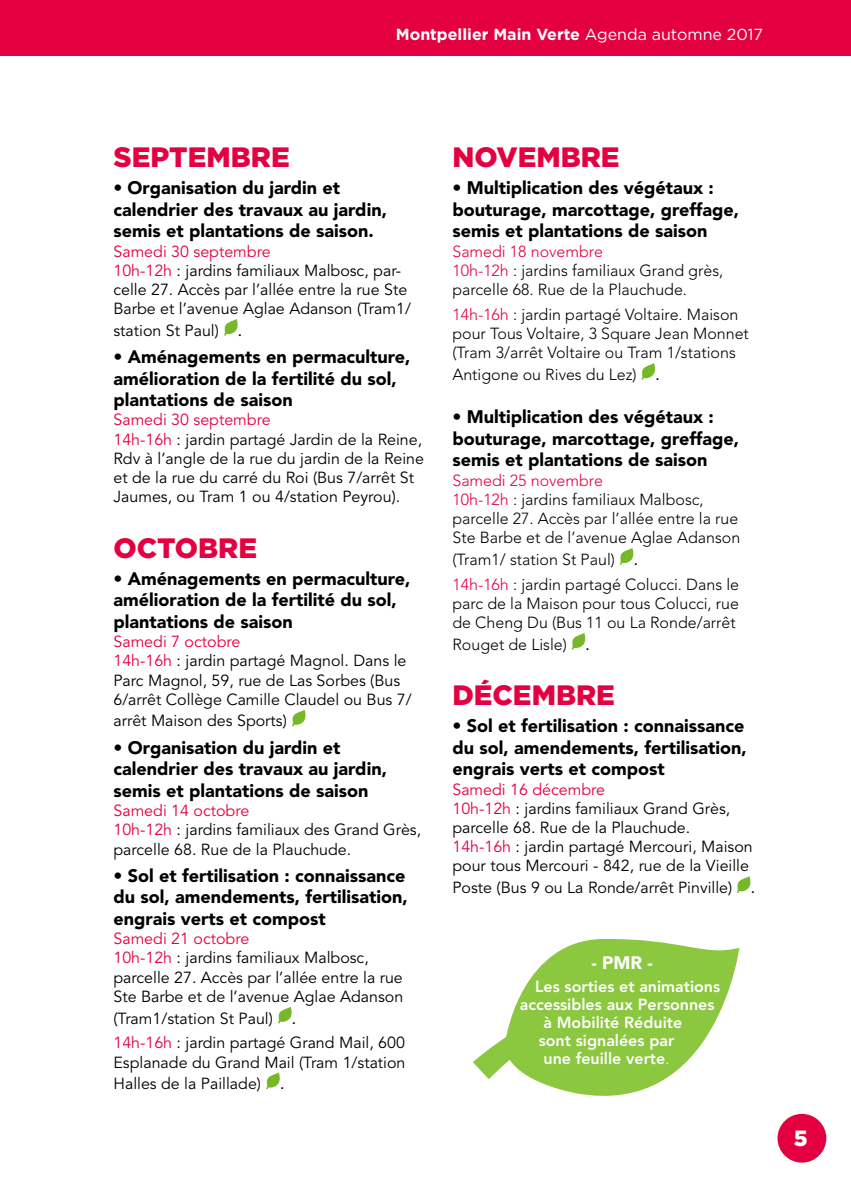
<style>
.page{position:relative;width:851px;height:1191px;background:#fff}
.page>*{position:absolute;margin:0;border:0;box-sizing:border-box;transform-origin:0 0}
.t1{font:900 28px "Gotham";color:#e40040}
.t2{font:900 22px "Gotham";color:#fff}
.t3{font:900 18px/21.6px "Avenir";color:#000}
.t4{font:900 18px "Avenir";color:#fff}
.t5{font:16px/19.2px "Avenir";color:#000}
.t6{font:300 16px/19.2px "Avenir";color:#000}
.t7{font:800 16px "Avenir";color:#fff}
.t8{font:700 16px "Gotham";color:#fff}
.s1{font-weight:400}
.s2{color:#e40040}
.s3{font-size:18px}
.s4{font-weight:400;font-size:18px}
.s5{font-weight:300}
</style>
<div class="page">
<div style="left:0;top:0;width:850px;height:55px;background:#e40040"></div>
<div style="left:777px;top:1113px;width:49px;height:49px;background:#e40040;border-radius:50%"></div>
<svg style="left:224px;top:319px;width:14px;height:17px"></svg>
<svg style="left:292px;top:709px;width:14px;height:17px"></svg>
<svg style="left:278px;top:1006px;width:14px;height:17px"></svg>
<svg style="left:266px;top:1072px;width:14px;height:17px"></svg>
<svg style="left:641px;top:363px;width:14px;height:17px"></svg>
<svg style="left:619px;top:548px;width:15px;height:17px"></svg>
<svg style="left:571px;top:632px;width:15px;height:17px"></svg>
<svg style="left:736px;top:876px;width:15px;height:17px"></svg>
<svg style="left:473px;top:939px;width:266px;height:157px;fill:#8cc740"></svg>
<p class="t8" style="left:396px;top:24px;width:368px">Montpellier Main Verte <span class="s1">Agenda automne 2017</span></p>
<h1 class="t1" style="left:113px;top:138px;width:178px">SEPTEMBRE</h1>
<p class="t3" style="left:113px;top:177px;width:275px"><span class="s1">•</span> Organisation du jardin et calendrier des travaux au jardin, semis et plantations de saison.</p>
<p class="t5" style="left:113px;top:242px;width:299px"><span class="s2">Samedi 30 septembre<br>10h-12h</span> : jardins familiaux Malbosc, par&shy;celle 27. Accès par l’allée entre la rue Ste Barbe et l’avenue Aglae Adanson (Tram1/</p>
<p class="t5" style="left:113px;top:321px;width:131px">station St Paul) <span class="s3">.</span></p>
<p class="t3" style="left:113px;top:346px;width:298px">• Aménagements en permaculture, amélioration de la fertilité du sol, plantations de saison</p>
<p class="t5" style="left:113px;top:411px;width:312px"><span class="s2">Samedi 30 septembre<br>14h-16h</span> : jardin partagé Jardin de la Reine, Rdv à l’angle de la rue du jardin de la Reine et de la rue du carré du Roi (Bus 7/arrêt St Jaumes, ou Tram 1 ou 4/station Peyrou).</p>
<h1 class="t1" style="left:113px;top:528px;width:145px">OCTOBRE</h1>
<p class="t3" style="left:113px;top:567px;width:298px">• Aménagements en permaculture, amélioration de la fertilité du sol, plantations de saison</p>
<p class="t5" style="left:113px;top:632px;width:300px"><span class="s2">Samedi 7 octobre<br>14h-16h</span> : jardin partagé Magnol. Dans le Parc Magnol, 59, rue de Las Sorbes (Bus 6/arrêt Collège Camille Claudel ou Bus 7/</p>
<p class="t5" style="left:113px;top:712px;width:175px">arrêt Maison des Sports)</p>
<p class="t3" style="left:113px;top:736px;width:275px">• Organisation du jardin et calendrier des travaux au jardin, semis et plantations de saison</p>
<p class="t5" style="left:113px;top:801px;width:309px"><span class="s2">Samedi 14 octobre<br>10h-12h</span> : jardins familiaux des Grand Grès, parcelle 68. Rue de la Plauchude.</p>
<p class="t3" style="left:113px;top:864px;width:296px">• Sol et fertilisation : connaissance du sol, amendements, fertilisation, engrais verts et compost</p>
<p class="t5" style="left:113px;top:929px;width:291px"><span class="s2">Samedi 21 octobre<br>10h-12h</span> : jardins familiaux Malbosc, parcelle 27. Accès par l’allée entre la rue Ste Barbe et de l’avenue Aglae Adanson</p>
<p class="t5" style="left:113px;top:1006px;width:293px;line-height:24.8px">(Tram1/station St Paul) <span class="s3">.<br></span><span class="s2">14h-16h</span> : jardin partagé Grand Mail, 600</p>
<p class="t5" style="left:113px;top:1051px;width:293px;line-height:21.6px">Esplanade du Grand Mail (Tram 1/station<br>Halles de la Paillade) <span class="s3">.</span></p>
<h1 class="t1" style="left:452px;top:138px;width:169px">NOVEMBRE</h1>
<p class="t3" style="left:452px;top:177px;width:288px">• Multiplication des végétaux : bouturage, marcottage, greffage, semis et plantations de saison</p>
<p class="t6" style="left:452px;top:241px;width:272px"><span class="s2">Samedi 18 novembre<br>10h-12h</span> : jardins familiaux Grand grès, parcelle 68. Rue de la Plauchude.</p>
<p class="t6" style="left:452px;top:305px;width:298px"><span class="s2">14h-16h</span> : jardin partagé Voltaire. Maison pour Tous Voltaire, 3 Square Jean Monnet (Tram 3/arrêt Voltaire ou Tram 1/stations</p>
<p class="t6" style="left:452px;top:365px;width:209px">Antigone ou Rives du Lez) <span class="s4">.</span></p>
<p class="t3" style="left:452px;top:406px;width:288px">• Multiplication des végétaux : bouturage, marcottage, greffage, semis et plantations de saison</p>
<p class="t6" style="left:452px;top:470px;width:289px"><span class="s2">Samedi 25 novembre<br>10h-12h</span> : jardins familiaux Malbosc, parcelle 27. Accès par l’allée entre la rue Ste Barbe et de l’avenue Aglae Adanson</p>
<p class="t6" style="left:452px;top:547px;width:288px;line-height:24.8px">(Tram1/ station St Paul) <span class="s4">.<br></span><span class="s2">14h-16h</span> : jardin partagé Colucci. Dans le</p>
<p class="t6" style="left:452px;top:593px;width:288px">parc de la Maison pour tous Colucci, rue de Cheng Du (Bus 11 ou La Ronde/arrêt</p>
<p class="t6" style="left:452px;top:634px;width:139px">Rouget de Lisle) <span class="s4">.</span></p>
<h1 class="t1" style="left:452px;top:675px;width:164px">DÉCEMBRE</h1>
<p class="t3" style="left:452px;top:715px;width:296px">• Sol et fertilisation : connaissance du sol, amendements, fertilisation, engrais verts et compost</p>
<p class="t5" style="left:452px;top:780px;width:302px"><span class="s2">Samedi 16 décembre<br>10h-12h</span> : jardins familiaux Grand Grès, parcelle 68. Rue de la Plauchude.<br><span class="s2">14h-16h</span> : jardin partagé Mercouri, Maison pour tous Mercouri - 842, rue de la Vieille</p>
<p class="t5" style="left:452px;top:878px;width:304px">Poste (Bus 9 ou La Ronde/arrêt Pinville) <span class="s3">.</span></p>
<p class="t4" style="left:591px;top:952px;width:63px">- PMR -</p>
<p class="t7" style="left:535px;top:976px;width:186px">Les sorties et animations</p>
<p class="t7" style="left:519px;top:994px;width:196px">accessibles aux Personnes</p>
<p class="t7" style="left:543px;top:1012px;width:140px">à Mobilité Réduite</p>
<p class="t7" style="left:538px;top:1030px;width:137px">sont signalées par</p>
<p class="t7" style="left:543px;top:1048px;width:127px">une feuille verte<span class="s5">.</span></p>
<h2 class="t2" style="left:793px;top:1123px;width:15px">5</h2>
</div>
